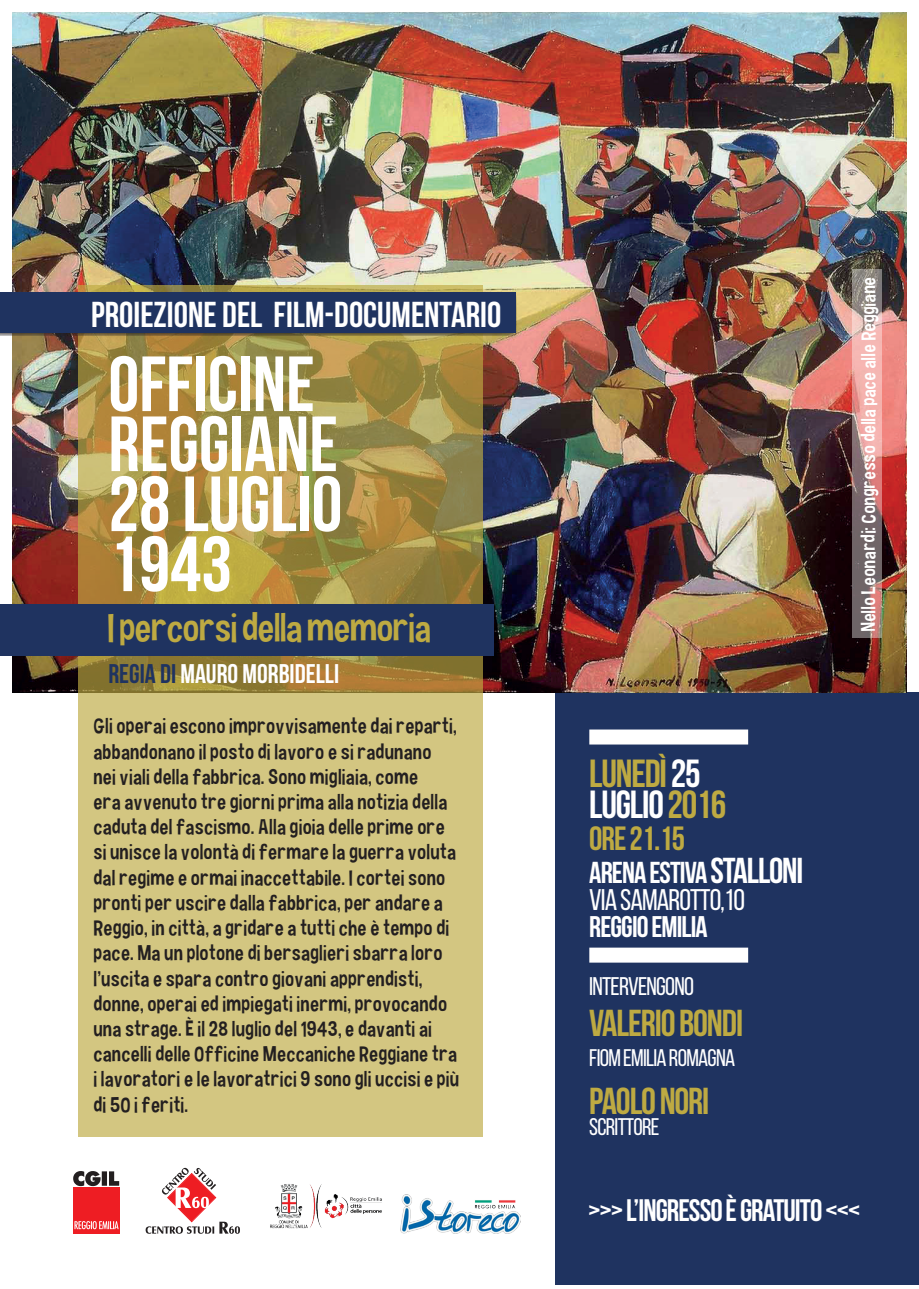
<style>
.page{position:relative;width:919px;height:1289px;background:#fff}
.page>*{position:absolute;margin:0;border:0;box-sizing:border-box;transform-origin:0 0}
.t1{font:700 78px/60px "Bebas Neue";color:#fff}
.t2{font:700 39.15px/31.5px "Bebas Neue";letter-spacing:-.03em;color:#beaa42}
.t3{font:39px "Hauracherell NC";letter-spacing:-.03em;color:#beaa42}
.t4{font:700 37.5px "Bebas Neue";letter-spacing:-.03em;color:#beaa42}
.t5{font:700 36px "Bebas Neue";color:#fff}
.t6{font:700 33.6px "Bebas Neue";letter-spacing:-.03em;color:#beaa42}
.t7{font:700 31.05px "Bebas Neue";letter-spacing:-.03em;color:#fff}
.t8{font:700 30.3px "Bebas Neue";letter-spacing:-.03em;color:#fff}
.t9{font:29.85px "Bebas Neue";letter-spacing:-.03em;color:#fff}
.t10{font:700 29.85px "Bebas Neue";letter-spacing:-.03em;color:#fff}
.t11{font:700 27px "Bebas Neue";color:#fff}
.t12{font:25.5px "Bebas Neue";letter-spacing:-.03em;color:#fff}
.t13{font:24px "Bebas Neue";letter-spacing:-.03em;color:#fff}
.t14{font:21px/25.2px "Hauracherell NC";color:#231f20}
.t15{font:19.5px "Hauracherell NC";color:#fff}
.s1{color:#1f3360}
.s2{color:#fff}
.s3{font-size:36px}
</style>
<div class="page">
<div style="left:556px;top:692px;width:362px;height:592px;background:#1f3360"></div>
<img style="left:13px;top:13px;width:893px;height:679px">
<div style="left:589px;top:729px;width:159px;height:15px;background:#fff"></div>
<div style="left:589px;top:947px;width:159px;height:15px;background:#fff"></div>
<svg style="left:79px;top:285px;width:404px;height:852px;background:#bfae67"></svg>
<svg style="left:0;top:296px;width:516px;height:40px;background:#5b5543"></svg>
<svg style="left:146px;top:1167px;width:94px;height:66px"></svg>
<div style="left:73px;top:1187px;width:46px;height:46px;background:#ee1d23"></div>
<svg style="left:73px;top:1171px;width:46px;height:15px"></svg>
<svg style="left:74px;top:1221px;width:45px;height:8px"></svg>
<div style="left:0;top:292px;width:515px;height:40px;background:#1f3360"></div>
<div style="left:0;top:604px;width:493px;height:51px;background:#1f3360"></div>
<img style="left:270px;top:1184px;width:112px;height:45px">
<img style="left:400px;top:1194px;width:120px;height:39px">
<svg style="left:852px;top:269px;width:29px;height:369px;background:#ad8988"></svg>
<h3 class="t5" style="left:91px;top:295px;width:412px">PROIEZIONE DEL FILM-DOCUMENTARIO</h3>
<h1 class="t1" style="left:108px;top:353px;width:235px">OFFICINE<br>REGGIANE<br>28 LUGLIO<br>1943</h1>
<h3 class="t3" style="left:108px;top:602px;width:326px">I percorsi della memoria</h3>
<p class="t11" style="left:108px;top:658px;width:232px"><span class="s1">REGIA DI</span> MAURO MORBIDELLI</p>
<p class="t14" style="left:94px;top:713px;width:367px">Gli operai escono improvvisamente dai reparti, abbandonano il posto di lavoro e si radunano nei viali della fabbrica. Sono migliaia, come<br>era avvenuto tre giorni prima alla notizia della caduta del fascismo. Alla gioia delle prime ore si unisce la volontà di fermare la guerra voluta dal regime e ormai inaccettabile. I cortei sono pronti per uscire dalla fabbrica, per andare a Reggio, in città, a gridare a tutti che è tempo di pace. Ma un plotone di bersaglieri sbarra loro l’uscita e spara contro giovani apprendisti, donne, operai ed impiegati inermi, provocando una strage. È il 28 luglio del 1943, e davanti ai cancelli delle Officine Meccaniche Reggiane tra i lavoratori e le lavoratrici 9 sono gli uccisi e più di 50 i feriti.</p>
<h2 class="t2" style="left:589px;top:756px;width:138px">LUNEDÌ <span class="s2">25<br>LUGLIO</span> 2016</h2>
<h3 class="t6" style="left:589px;top:819px;width:97px">ORE 21.15</h3>
<h3 class="t8" style="left:589px;top:855px;width:216px">ARENA ESTIVA <span class="s3">STALLONI</span></h3>
<h3 class="t9" style="left:589px;top:883px;width:157px">VIA SAMAROTTO,10</h3>
<h3 class="t10" style="left:589px;top:910px;width:120px">REGGIO EMILIA</h3>
<p class="t12" style="left:589px;top:971px;width:106px">INTERVENGONO</p>
<h3 class="t4" style="left:589px;top:1002px;width:155px">VALERIO BONDI</h3>
<p class="t13" style="left:589px;top:1044px;width:147px">FIOM EMILIA ROMAGNA</p>
<h3 class="t4" style="left:589px;top:1080px;width:122px">PAOLO NORI</h3>
<p class="t13" style="left:589px;top:1113px;width:72px">SCRITTORE</p>
<p class="t15" style="left:856px;top:631px;width:356px;rotate:-90deg">Nello Leonardi: Congresso della pace alle Reggiane</p>
<h3 class="t7" style="left:588px;top:1192px;width:274px">&gt;&gt;&gt; L’INGRESSO È GRATUITO &lt;&lt;&lt;</h3>
</div>
